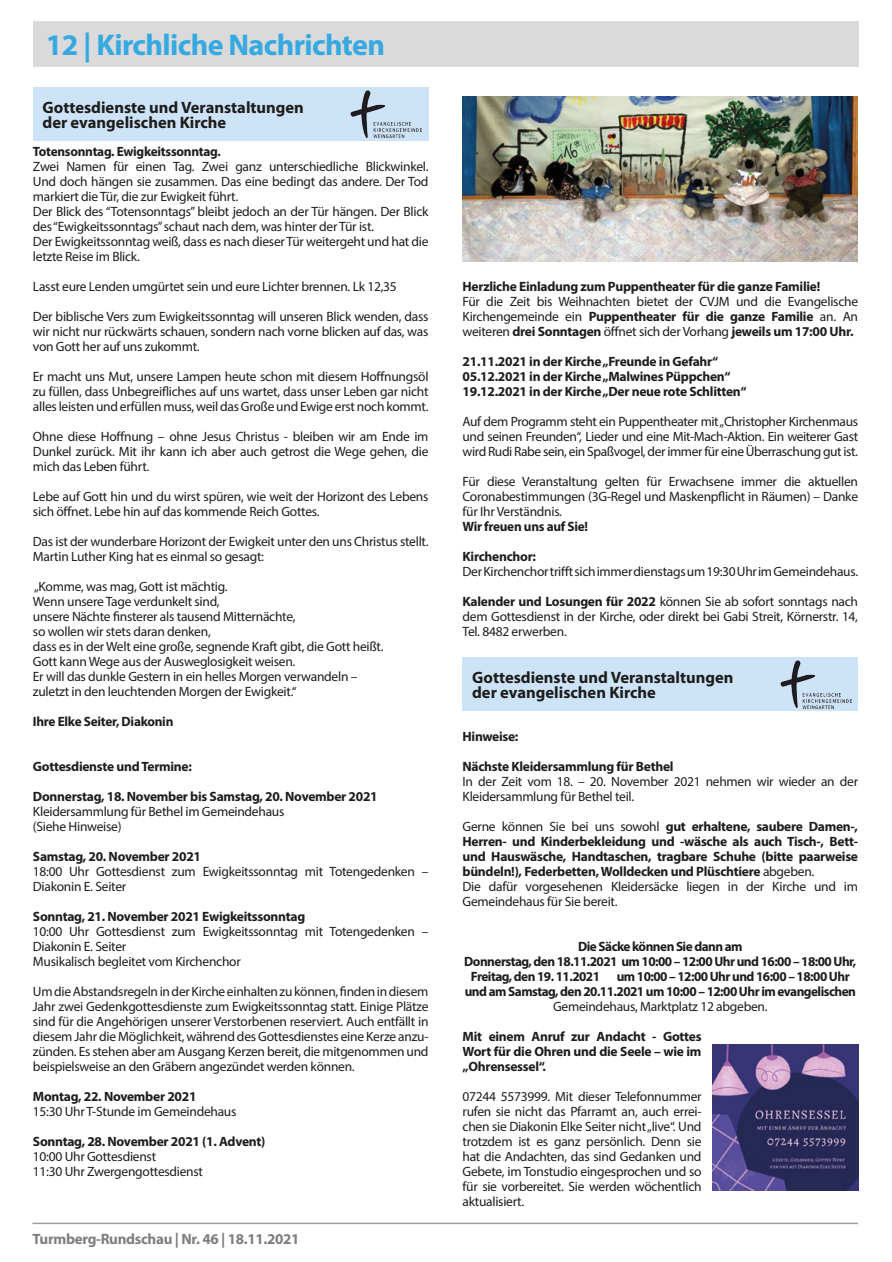
<style>
.page{position:relative;width:892px;height:1262px;background:#fff}
.page>*{position:absolute;margin:0;border:0;box-sizing:border-box;transform-origin:0 0}
.t1{font:700 30px "Myriad Pro";letter-spacing:-.02em;color:#36a9e1}
.t2{font:700 16.5px/15px "Myriad Pro";color:#1d1d1b}
.t3{font:700 15px "Myriad Pro";letter-spacing:-.02em;color:#7e7e7d}
._03_01_-_Lauftext_No{font:13.5px/15px "Myriad Pro";letter-spacing:-.02em;color:#1d1d1b;text-align:justify}
._03_01_-_Lauftext_No-2{font:700 13.5px/15px "Myriad Pro";letter-spacing:-.02em;color:#1d1d1b;text-align:justify}
._03_01_-_Lauftext_No-3{font:700 13.5px/15px "Myriad Pro";letter-spacing:-.04em;color:#1d1d1b;text-align:center}
.s1{font-weight:700}
.s2{font-weight:400}
</style>
<div class="page">
<hr style="left:32px;top:1222px;width:826px;height:2px;background:#9d9d9c">
<div style="left:33px;top:21px;width:825px;height:46px;background:#dadada"></div>
<img style="left:712px;top:1045px;width:146px;height:146px">
<img style="left:462px;top:96px;width:395px;height:165px">
<div style="left:462px;top:658px;width:396px;height:53px;background:#cde3f7"></div>
<img style="left:780px;top:660px;width:35px;height:48px">
<img style="left:801px;top:692px;width:50px;height:16px">
<div style="left:33px;top:88px;width:395px;height:53px;background:#cde3f7"></div>
<img style="left:350px;top:90px;width:36px;height:48px">
<img style="left:371px;top:122px;width:51px;height:16px">
<p class="t1" style="left:46px;top:26px;width:341px">12 | Kirchliche Nachrichten</p>
<p class="t2" style="left:42px;top:99px;width:263px">Gottesdienste und Veranstaltungen der evangelischen Kirche</p>
<p class="_03_01_-_Lauftext_No-2" style="left:33px;top:144px;width:189px">Totensonntag. Ewigkeitssonntag.</p>
<p class="_03_01_-_Lauftext_No" style="left:33px;top:159px;width:397px">Zwei Namen für einen Tag. Zwei ganz unterschiedliche Blickwinkel.<br>Und doch hängen sie zusammen. Das eine bedingt das andere. Der Tod markiert die Tür, die zur Ewigkeit führt.</p>
<p class="_03_01_-_Lauftext_No" style="left:33px;top:204px;width:397px">Der Blick des “Totensonntags” bleibt jedoch an der Tür hängen. Der Blick des “Ewigkeitssonntags” schaut nach dem, was hinter der Tür ist.</p>
<p class="_03_01_-_Lauftext_No" style="left:33px;top:234px;width:397px">Der Ewigkeitssonntag weiß, dass es nach dieser Tür weitergeht und hat die letzte Reise im Blick.</p>
<p class="_03_01_-_Lauftext_No" style="left:33px;top:279px;width:365px">Lasst eure Lenden umgürtet sein und eure Lichter brennen. Lk 12,35</p>
<p class="_03_01_-_Lauftext_No" style="left:33px;top:309px;width:397px">Der biblische Vers zum Ewigkeitssonntag will unseren Blick wenden, dass wir nicht nur rückwärts schauen, sondern nach vorne blicken auf das, was von Gott her auf uns zukommt.</p>
<p class="_03_01_-_Lauftext_No" style="left:33px;top:369px;width:397px">Er macht uns Mut, unsere Lampen heute schon mit diesem Hoffnungsöl zu füllen, dass Unbegreifliches auf uns wartet, dass unser Leben gar nicht alles leisten und erfüllen muss, weil das Große und Ewige erst noch kommt.</p>
<p class="_03_01_-_Lauftext_No" style="left:33px;top:429px;width:397px">Ohne diese Hoffnung – ohne Jesus Christus - bleiben wir am Ende im Dunkel zurück. Mit ihr kann ich aber auch getrost die Wege gehen, die mich das Leben führt.</p>
<p class="_03_01_-_Lauftext_No" style="left:33px;top:489px;width:397px">Lebe auf Gott hin und du wirst spüren, wie weit der Horizont des Lebens sich öffnet. Lebe hin auf das kommende Reich Gottes.</p>
<p class="_03_01_-_Lauftext_No" style="left:33px;top:534px;width:397px">Das ist der wunderbare Horizont der Ewigkeit unter den uns Christus stellt.<br>Martin Luther King hat es einmal so gesagt:</p>
<p class="_03_01_-_Lauftext_No" style="left:34px;top:579px;width:195px">„Komme, was mag, Gott ist mächtig.</p>
<p class="_03_01_-_Lauftext_No" style="left:33px;top:594px;width:188px">Wenn unsere Tage verdunkelt sind,</p>
<p class="_03_01_-_Lauftext_No" style="left:33px;top:609px;width:264px">unsere Nächte finsterer als tausend Mitternächte,</p>
<p class="_03_01_-_Lauftext_No" style="left:33px;top:624px;width:179px">so wollen wir stets daran denken,</p>
<p class="_03_01_-_Lauftext_No" style="left:33px;top:639px;width:352px">dass es in der Welt eine große, segnende Kraft gibt, die Gott heißt.</p>
<p class="_03_01_-_Lauftext_No" style="left:33px;top:654px;width:264px">Gott kann Wege aus der Ausweglosigkeit weisen.</p>
<p class="_03_01_-_Lauftext_No" style="left:33px;top:669px;width:326px">Er will das dunkle Gestern in ein helles Morgen verwandeln –</p>
<p class="_03_01_-_Lauftext_No" style="left:33px;top:684px;width:265px">zuletzt in den leuchtenden Morgen der Ewigkeit.“</p>
<p class="_03_01_-_Lauftext_No-2" style="left:33px;top:714px;width:142px">Ihre Elke Seiter, Diakonin</p>
<p class="_03_01_-_Lauftext_No-2" style="left:33px;top:759px;width:160px">Gottesdienste und Termine:</p>
<p class="_03_01_-_Lauftext_No-2" style="left:33px;top:789px;width:346px">Donnerstag, 18. November bis Samstag, 20. November 2021</p>
<p class="_03_01_-_Lauftext_No" style="left:33px;top:804px;width:253px">Kleidersammlung für Bethel im Gemeindehaus</p>
<p class="_03_01_-_Lauftext_No" style="left:33px;top:819px;width:90px">(Siehe Hinweise)</p>
<p class="_03_01_-_Lauftext_No-2" style="left:33px;top:849px;width:170px">Samstag, 20. November 2021</p>
<p class="_03_01_-_Lauftext_No" style="left:33px;top:864px;width:397px">18:00 Uhr Gottesdienst zum Ewigkeitssonntag mit Totengedenken –<br>Diakonin E. Seiter</p>
<p class="_03_01_-_Lauftext_No-2" style="left:33px;top:909px;width:274px">Sonntag, 21. November 2021 Ewigkeitssonntag</p>
<p class="_03_01_-_Lauftext_No" style="left:33px;top:924px;width:397px">10:00 Uhr Gottesdienst zum Ewigkeitssonntag mit Totengedenken –<br>Diakonin E. Seiter</p>
<p class="_03_01_-_Lauftext_No" style="left:33px;top:954px;width:209px">Musikalisch begleitet vom Kirchenchor</p>
<p class="_03_01_-_Lauftext_No" style="left:33px;top:984px;width:397px">Um die Abstandsregeln in der Kirche einhalten zu können, finden in diesem Jahr zwei Gedenkgottesdienste zum Ewigkeitssonntag statt. Einige Plätze sind für die Angehörigen unserer Verstorbenen reserviert. Auch entfällt in diesem Jahr die Möglichkeit, während des Gottesdienstes eine Kerze anzu&shy;zünden. Es stehen aber am Ausgang Kerzen bereit, die mitgenommen und beispielsweise an den Gräbern angezündet werden können.</p>
<p class="_03_01_-_Lauftext_No-2" style="left:33px;top:1089px;width:165px">Montag, 22. November 2021</p>
<p class="_03_01_-_Lauftext_No" style="left:33px;top:1104px;width:205px">15:30 Uhr T-Stunde im Gemeindehaus</p>
<p class="_03_01_-_Lauftext_No-2" style="left:33px;top:1134px;width:234px">Sonntag, 28. November 2021 (1. Advent)</p>
<p class="_03_01_-_Lauftext_No" style="left:33px;top:1149px;width:125px">10:00 Uhr Gottesdienst</p>
<p class="_03_01_-_Lauftext_No" style="left:33px;top:1164px;width:172px">11:30 Uhr Zwergengottesdienst</p>
<p class="t3" style="left:32px;top:1229px;width:268px">Turmberg-Rundschau | Nr. 46 | 18.11.2021</p>
<p class="_03_01_-_Lauftext_No-2" style="left:462px;top:279px;width:359px">Herzliche Einladung zum Puppentheater für die ganze Familie!</p>
<p class="_03_01_-_Lauftext_No" style="left:462px;top:294px;width:397px">Für die Zeit bis Weihnachten bietet der CVJM und die Evangelische Kirchengemeinde ein <span class="s1">Puppentheater für die ganze Familie</span> an. An weiteren <span class="s1">drei Sonntagen</span> öffnet sich der Vorhang <span class="s1">jeweils um 17:00 Uhr.</span></p>
<p class="_03_01_-_Lauftext_No-2" style="left:462px;top:354px;width:257px">21.11.2021 in der Kirche „Freunde in Gefahr“</p>
<p class="_03_01_-_Lauftext_No-2" style="left:462px;top:369px;width:270px">05.12.2021 in der Kirche „Malwines Püppchen“</p>
<p class="_03_01_-_Lauftext_No-2" style="left:462px;top:384px;width:286px">19.12.2021 in der Kirche „Der neue rote Schlitten“</p>
<p class="_03_01_-_Lauftext_No" style="left:462px;top:414px;width:397px">Auf dem Programm steht ein Puppentheater mit „Christopher Kirchenmaus und seinen Freunden“, Lieder und eine Mit-Mach-Aktion. Ein weiterer Gast wird Rudi Rabe sein, ein Spaßvogel, der immer für eine Überraschung gut ist.</p>
<p class="_03_01_-_Lauftext_No" style="left:462px;top:474px;width:397px">Für diese Veranstaltung gelten für Erwachsene immer die aktuellen Coronabestimmungen (3G-Regel und Maskenpflicht in Räumen) – Danke für Ihr Verständnis.</p>
<p class="_03_01_-_Lauftext_No-2" style="left:462px;top:519px;width:127px">Wir freuen uns auf Sie!</p>
<p class="_03_01_-_Lauftext_No-2" style="left:462px;top:549px;width:75px">Kirchenchor:</p>
<p class="_03_01_-_Lauftext_No" style="left:462px;top:564px;width:397px">Der Kirchenchor trifft sich immer dienstags um 19:30 Uhr im Gemeindehaus.</p>
<p class="_03_01_-_Lauftext_No" style="left:462px;top:594px;width:397px"><span class="s1">Kalender und Losungen für 2022</span> können Sie ab sofort sonntags nach dem Gottesdienst in der Kirche, oder direkt bei Gabi Streit, Körnerstr. 14, Tel. 8482 erwerben.</p>
<p class="t2" style="left:472px;top:669px;width:263px">Gottesdienste und Veranstaltungen der evangelischen Kirche</p>
<p class="_03_01_-_Lauftext_No-2" style="left:462px;top:729px;width:57px">Hinweise:</p>
<p class="_03_01_-_Lauftext_No-2" style="left:462px;top:759px;width:212px">Nächste Kleidersammlung für Bethel</p>
<p class="_03_01_-_Lauftext_No" style="left:462px;top:774px;width:397px">In der Zeit vom 18. – 20. November 2021 nehmen wir wieder an der<br>Kleidersammlung für Bethel teil.</p>
<p class="_03_01_-_Lauftext_No-2" style="left:462px;top:819px;width:397px"><span class="s2">Gerne können Sie bei uns sowohl</span> gut erhaltene, saubere Damen-, Herren- und Kinderbekleidung und -wäsche als auch Tisch-, Bett&shy;und Hauswäsche, Handtaschen, tragbare Schuhe (bitte paarweise bündeln!), Federbetten, Wolldecken und Plüschtiere <span class="s2">abgeben.</span></p>
<p class="_03_01_-_Lauftext_No" style="left:462px;top:879px;width:397px">Die dafür vorgesehenen Kleidersäcke liegen in der Kirche und im<br>Gemeindehaus für Sie bereit.</p>
<p class="_03_01_-_Lauftext_No-3" style="left:578px;top:939px;width:166px">Die Säcke können Sie dann am</p>
<p class="_03_01_-_Lauftext_No-3" style="left:464px;top:954px;width:393px">Donnerstag, den 18.11.2021 um 10:00 – 12:00 Uhr und 16:00 – 18:00 Uhr,</p>
<p class="_03_01_-_Lauftext_No-3" style="left:471px;top:969px;width:380px">Freitag, den 19. 11.2021 um 10:00 – 12:00 Uhr und 16:00 – 18:00 Uhr</p>
<p class="_03_01_-_Lauftext_No-3" style="left:465px;top:984px;width:392px">und am Samstag, den 20.11.2021 um 10:00 – 12:00 Uhr im evangelischen<br><span class="s2">Gemeindehaus, Marktplatz 12 abgeben.</span></p>
<p class="_03_01_-_Lauftext_No-2" style="left:462px;top:1029px;width:240px">Mit einem Anruf zur Andacht - Gottes Wort für die Ohren und die Seele – wie im „Ohrensessel“.</p>
<p class="_03_01_-_Lauftext_No" style="left:462px;top:1089px;width:240px">07244 5573999. Mit dieser Telefonnummer rufen sie nicht das Pfarramt an, auch errei&shy;chen sie Diakonin Elke Seiter nicht „live“. Und trotzdem ist es ganz persönlich. Denn sie hat die Andachten, das sind Gedanken und Gebete, im Tonstudio eingesprochen und so für sie vorbereitet. Sie werden wöchentlich aktualisiert.</p>
</div>
